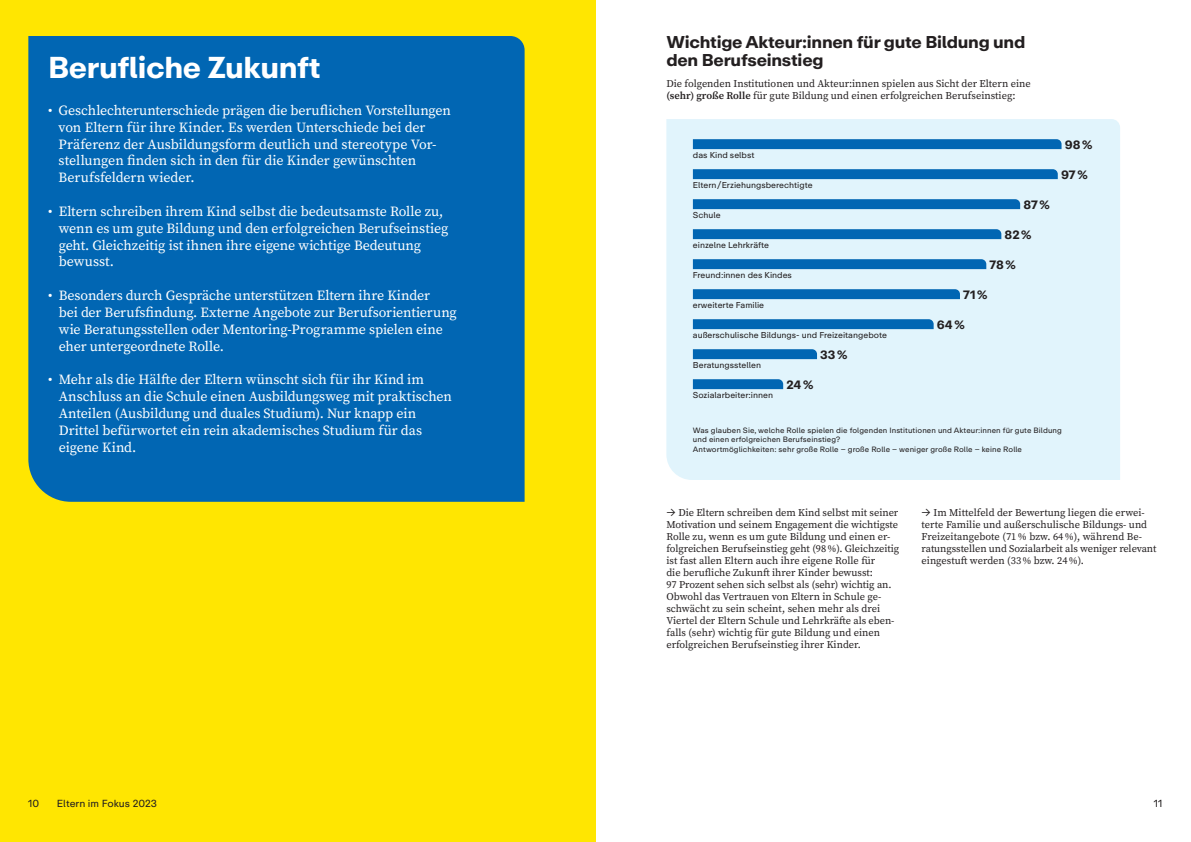
<style>
.page{position:relative;width:1191px;height:842px;background:#fff}
.page>*{position:absolute;margin:0;border:0;box-sizing:border-box;transform-origin:0 0}
.Überschrift{font:700 30px "Koerber Repro";letter-spacing:-.015em;color:#fff}
.Überschrift_2{font:700 17px/18px "Koerber Repro";letter-spacing:-.015em;color:#231f20}
.Intro{font:14px/16.8px "Source Serif Pro";letter-spacing:-.01em;color:#fff}
.Bildunterschriften{font:700 12px "Koerber Repro";color:#231f20}
.Fließtext{font:10.4px/12px "Source Serif Pro";color:#231f20}
.t1{font:10.2px "Koerber Repro";color:#231f20}
.Bildunterschriften-2{font:8.5px "Koerber Repro";color:#231f20}
.Fußnoten{font:7.7px/9.2px "Koerber Repro";letter-spacing:.01em;color:#231f20}
.s1{font-weight:600}
.s2{font-family:"Koerber Repro Screen";font-size:10.2px}
</style>
<div class="page">
<div style="left:666px;top:119px;width:454px;height:361px;background:#e1f4fc"></div>
<svg style="left:693px;top:139px;width:368px;height:10px;background:#0568b4"></svg>
<svg style="left:693px;top:169px;width:364px;height:10px;background:#0568b4"></svg>
<svg style="left:693px;top:199px;width:327px;height:10px;background:#0568b4"></svg>
<svg style="left:693px;top:229px;width:308px;height:10px;background:#0568b4"></svg>
<svg style="left:693px;top:259px;width:293px;height:10px;background:#0569b4"></svg>
<svg style="left:693px;top:289px;width:267px;height:10px;background:#0669b4"></svg>
<svg style="left:693px;top:319px;width:240px;height:10px;background:#0669b4"></svg>
<svg style="left:693px;top:349px;width:124px;height:10px"></svg>
<svg style="left:693px;top:379px;width:90px;height:10px"></svg>
<div style="left:0;top:0;width:595px;height:842px;background:#ffe601"></div>
<div style="left:28px;top:36px;width:496px;height:466px;background:#0166b3"></div>
<p class="Überschrift" style="left:48px;top:47px;width:274px">Berufliche Zukunft</p>
<p class="Intro" style="left:59px;top:102px;width:394px;text-indent:-10px">• Geschlechterunterschiede prägen die beruflichen Vorstellungen von Eltern für ihre Kinder. Es werden Unterschiede bei der Präferenz der Ausbildungsform deutlich und stereotype Vor&shy;stellungen finden sich in den für die Kinder gewünschten Berufsfeldern wieder.</p>
<p class="Intro" style="left:59px;top:203px;width:391px;text-indent:-11px">• Eltern schreiben ihrem Kind selbst die bedeutsamste Rolle zu, wenn es um gute Bildung und den erfolgreichen Berufseinstieg geht. Gleichzeitig ist ihnen ihre eigene wichtige Bedeutung bewusst.</p>
<p class="Intro" style="left:59px;top:287px;width:399px;text-indent:-11px">• Besonders durch Gespräche unterstützen Eltern ihre Kinder<br>bei der Berufsfindung. Externe Angebote zur Berufsorientierung wie Beratungsstellen oder Mentoring-Programme spielen eine eher untergeordnete Rolle.</p>
<p class="Intro" style="left:59px;top:371px;width:395px;text-indent:-11px">• Mehr als die Hälfte der Eltern wünscht sich für ihr Kind im Anschluss an die Schule einen Ausbildungsweg mit praktischen Anteilen (Ausbildung und duales Studium). Nur knapp ein Drittel befürwortet ein rein akademisches Studium für das eigene Kind.</p>
<p class="Überschrift_2" style="left:666px;top:33px;width:360px">Wichtige Akteur:innen für gute Bildung und den Berufseinstieg</p>
<p class="Fließtext" style="left:666px;top:77px;width:366px">Die folgenden Institutionen und Akteur:innen spielen aus Sicht der Eltern eine <span class="s1">(sehr) große Rolle</span> für gute Bildung und einen erfolgreichen Berufseinstieg:</p>
<p class="Bildunterschriften-2" style="left:693px;top:150px;width:63px">das Kind selbst</p>
<p class="Bildunterschriften-2" style="left:693px;top:180px;width:121px">Eltern / Erziehungsberechtigte</p>
<p class="Bildunterschriften-2" style="left:693px;top:210px;width:29px">Schule</p>
<p class="Bildunterschriften-2" style="left:693px;top:240px;width:78px">einzelne Lehrkräfte</p>
<p class="Bildunterschriften-2" style="left:693px;top:270px;width:101px">Freund:innen des Kindes</p>
<p class="Bildunterschriften-2" style="left:693px;top:300px;width:73px">erweiterte Familie</p>
<p class="Bildunterschriften" style="left:1023px;top:197px;width:28px">87 %</p>
<p class="Bildunterschriften" style="left:1004px;top:227px;width:29px">82 %</p>
<p class="Bildunterschriften" style="left:989px;top:257px;width:28px">78 %</p>
<p class="Bildunterschriften" style="left:963px;top:287px;width:26px">71 %</p>
<p class="Bildunterschriften" style="left:937px;top:317px;width:29px">64 %</p>
<p class="Bildunterschriften" style="left:1064px;top:137px;width:29px">98 %</p>
<p class="Bildunterschriften" style="left:1061px;top:167px;width:28px">97 %</p>
<p class="Bildunterschriften-2" style="left:693px;top:330px;width:195px">außerschulische Bildungs- und Freizeitangebote</p>
<p class="Bildunterschriften" style="left:820px;top:347px;width:29px">33 %</p>
<p class="Bildunterschriften-2" style="left:693px;top:360px;width:70px">Beratungsstellen</p>
<p class="Bildunterschriften" style="left:786px;top:377px;width:28px">24 %</p>
<p class="Bildunterschriften-2" style="left:693px;top:390px;width:82px">Sozialarbeiter:innen</p>
<p class="Fußnoten" style="left:693px;top:426px;width:370px">Was glauben Sie, welche Rolle spielen die folgenden Institutionen und Akteur:innen für gute Bildung und einen erfolgreichen Berufseinstieg?</p>
<p class="Fußnoten" style="left:693px;top:444px;width:331px">Antwortmöglichkeiten: sehr große Rolle – große Rolle – weniger große Rolle – keine Rolle</p>
<p class="Fließtext" style="left:666px;top:507px;width:234px"><span class="s2">→</span> Die Eltern schreiben dem Kind selbst mit seiner Motivation und seinem Engagement die wichtigste Rolle zu, wenn es um gute Bildung und einen er&shy;folgreichen Berufseinstieg geht (98%). Gleichzeitig ist fast allen Eltern auch ihre eigene Rolle für<br>die berufliche Zukunft ihrer Kinder bewusst:<br>97 Prozent sehen sich selbst als (sehr) wichtig an.<br>Obwohl das Vertrauen von Eltern in Schule ge&shy;schwächt zu sein scheint, sehen mehr als drei Viertel der Eltern Schule und Lehrkräfte als eben&shy;falls (sehr) wichtig für gute Bildung und einen erfolgreichen Berufseinstieg ihrer Kinder.</p>
<p class="Fließtext" style="left:921px;top:507px;width:236px"><span class="s2">→</span> Im Mittelfeld der Bewertung liegen die erwei&shy;terte Familie und außerschulische Bildungs- und Freizeitangebote (71% bzw. 64%), während Be&shy;ratungsstellen und Sozialarbeit als weniger relevant eingestuft werden (33% bzw. 24%).</p>
<p class="t1" style="left:28px;top:797px;width:13px">10</p>
<p class="t1" style="left:57px;top:797px;width:102px">Eltern im Fokus 2023</p>
<p class="t1" style="left:1153px;top:797px;width:10px">11</p>
</div>
